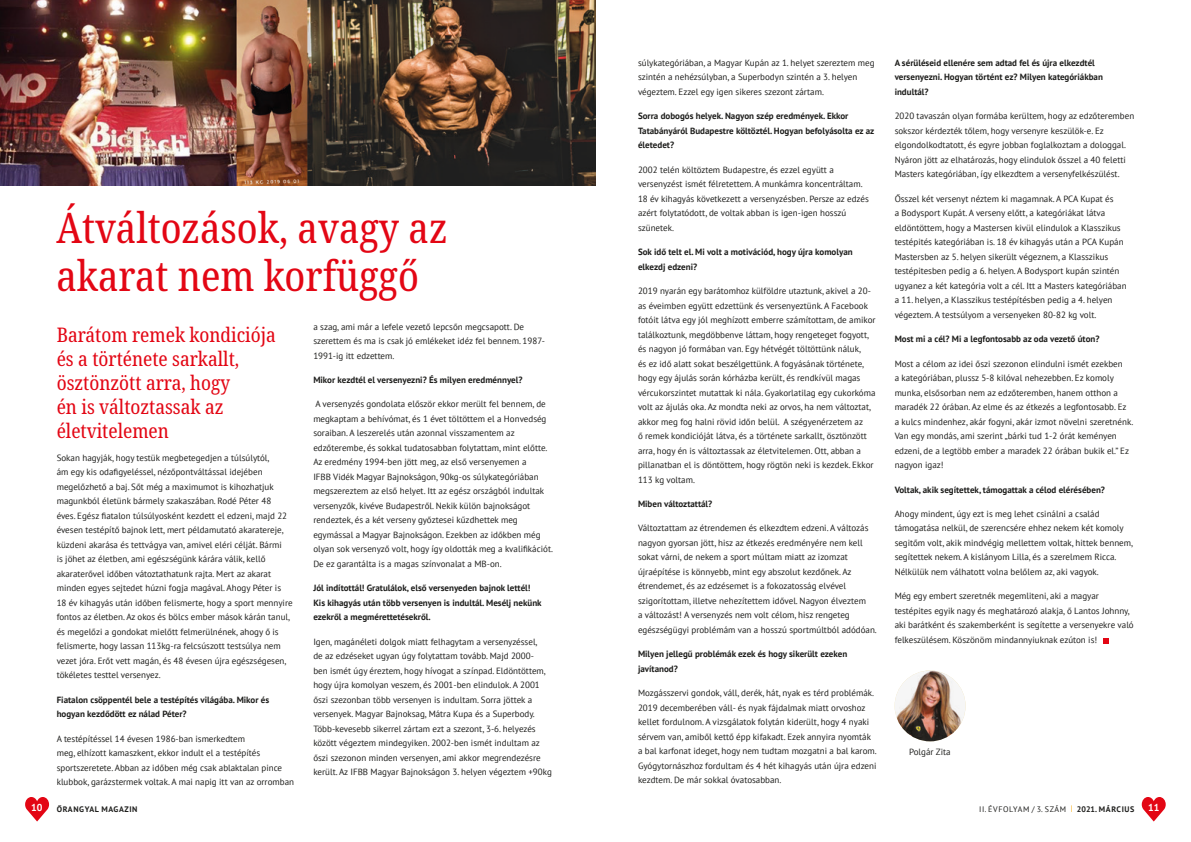
<style>
.page{position:relative;width:1191px;height:842px;background:#fff}
.page>*{position:absolute;margin:0;border:0;box-sizing:border-box;transform-origin:0 0}
.Cim_1__piros{font:condensed 42px/48px "Noto Serif";color:#e30614}
.cim_4__piros{font:condensed 20px/24px "Noto Serif";color:#e30614}
.t1{font:700 10px "PT Sans";color:#fff}
.Egyszeru_-_nincs_elv{font:9px/14.5px "PT Sans";color:#1d1d1b}
.Egyszeru_-_nincs_elv-2{font:700 9px/14.5px "PT Sans";color:#1d1d1b}
.t2{font:8px "PT Sans";letter-spacing:.08em;color:#1d1d1b}
.t3{font:700 8px "PT Sans";letter-spacing:.08em;color:#1d1d1b}
.s1{color:#f7a600}
.s2{font-weight:700}
</style>
<div class="page">
<svg style="left:1141px;top:797px;width:24px;height:24px"></svg>
<svg style="left:25px;top:797px;width:24px;height:24px"></svg>
<svg style="left:1103px;top:638px;width:6px;height:5px"></svg>
<img style="left:0;top:0;width:595px;height:186px">
<img style="left:894px;top:670px;width:71px;height:71px;border-radius:35px">
<p class="Cim_1__piros" style="left:56px;top:205px;width:392px">Átváltozások, avagy az akarat nem korfüggő</p>
<p class="cim_4__piros" style="left:57px;top:323px;width:221px">Barátom remek kondiciója és a története sarkallt, ösztönzött arra, hogy<br>én is változtassak az életvitelemen</p>
<p class="Egyszeru_-_nincs_elv" style="left:57px;top:450px;width:237px">Sokan hagyják, hogy testük megbetegedjen a túlsúlytól,<br>ám egy kis odafigyeléssel, nézőpontváltással idejében megelőzhető a baj. Sőt még a maximumot is kihozhatjuk magunkból életünk bármely szakaszában. Rodé Péter 48<br>éves. Egész fiatalon túlsúlyosként kezdett el edzeni, majd 22 évesen testépítő bajnok lett, mert példamutató akaratereje, küzdeni akarása és tettvágya van, amivel eléri célját. Bármi<br>is jöhet az életben, ami egészségünk kárára válik, kellő akaraterővel időben vátoztathatunk rajta. Mert az akarat minden egyes sejtedet húzni fogja magával. Ahogy Péter is 18 év kihagyás után időben felismerte, hogy a sport mennyire fontos az életben. Az okos és bölcs ember mások kárán tanul, és megelőzi a gondokat mielőtt felmerülnének, ahogy ő is felismerte, hogy lassan 113kg-ra felcsúszott testsúlya nem vezet jóra. Erőt vett magán, és 48 évesen újra egészségesen, tökéletes testtel versenyez.</p>
<p class="Egyszeru_-_nincs_elv-2" style="left:57px;top:692px;width:214px">Fiatalon csöppentél bele a testépítés világába. Mikor és hogyan kezdődött ez nálad Péter?</p>
<p class="Egyszeru_-_nincs_elv" style="left:57px;top:731px;width:239px">A testépítéssel 14 évesen 1986-ban ismerkedtem<br>meg, elhízott kamaszkent, ekkor indult el a testépítés sportszeretete. Abban az időben még csak ablaktalan pince klubbok, garázstermek voltak. A mai napig itt van az orromban</p>
<p class="Egyszeru_-_nincs_elv" style="left:313px;top:319px;width:233px">a szag, ami már a lefele vezető lepcsőn megcsapott. De szerettem és ma is csak jó emlékeket idéz fel bennem. 1987-<br>1991-ig itt edzettem.</p>
<p class="Egyszeru_-_nincs_elv-2" style="left:313px;top:372px;width:211px">Mikor kezdtél el versenyezni? És milyen eredménnyel?</p>
<p class="Egyszeru_-_nincs_elv" style="left:313px;top:397px;width:241px">A versenyzés gondolata először ekkor merült fel bennem, de megkaptam a behívómat, és 1 évet töltöttem el a Honvedség soraiban. A leszerelés után azonnal visszamentem az edzőterembe, és sokkal tudatosabban folytattam, mint előtte.<br>Az eredmény 1994-ben jött meg, az első versenyemen a<br>IFBB Vidék Magyar Bajnokságon, 90kg-os súlykategóriában megszereztem az első helyet. Itt az egész országból indultak versenyzők, kivéve Budapestről. Nekik külön bajnokságot rendeztek, és a két verseny győztesei kűzdhettek meg egymással a Magyar Bajnokságon. Ezekben az időkben még olyan sok versenyző volt, hogy így oldották meg a kvalifikációt.<br>De ez garantálta is a magas színvonalat a MB-on.</p>
<p class="Egyszeru_-_nincs_elv-2" style="left:313px;top:581px;width:230px">Jól indítottál! Gratulálok, első versenyeden bajnok lettél!<br>Kis kihagyás után több versenyen is indultál. Mesélj nekünk ezekről a megmérettetésekről.</p>
<p class="Egyszeru_-_nincs_elv" style="left:313px;top:634px;width:240px">Igen, magánéleti dolgok miatt felhagytam a versenyzéssel,<br>de az edzéseket ugyan úgy folytattam tovább. Majd 2000-<br>ben ismét úgy éreztem, hogy hívogat a színpad. Eldöntöttem, hogy újra komolyan veszem, és 2001-ben elindulok. A 2001 őszi szezonban több versenyen is indultam. Sorra jöttek a versenyek. Magyar Bajnoksag, Mátra Kupa és a Superbody.<br>Több-kevesebb sikerrel zártam ezt a szezont, 3-6. helyezés között végeztem mindegyiken. 2002-ben ismét indultam az őszi szezonon minden versenyen, ami akkor megrendezésre került. Az IFBB Magyar Bajnokságon 3. helyen végeztem +90kg</p>
<p class="Egyszeru_-_nincs_elv" style="left:638px;top:55px;width:238px">súlykategóriában, a Magyar Kupán az 1. helyet szereztem meg szintén a nehézsúlyban, a Superbodyn szintén a 3. helyen végeztem. Ezzel egy igen sikeres szezont zártam.</p>
<p class="Egyszeru_-_nincs_elv-2" style="left:638px;top:109px;width:238px">Sorra dobogós helyek. Nagyon szép eredmények. Ekkor<br>Tatabányáról Budapestre költöztél. Hogyan befolyásolta ez az életedet?</p>
<p class="Egyszeru_-_nincs_elv" style="left:638px;top:162px;width:232px">2002 telén költöztem Budapestre, és ezzel együtt a versenyzést ismét félretettem. A munkámra koncentráltam.<br>18 év kihagyás következett a versenyzésben. Persze az edzés azért folytatódott, de voltak abban is igen-igen hosszú szünetek.</p>
<p class="Egyszeru_-_nincs_elv-2" style="left:638px;top:245px;width:216px">Sok idő telt el. Mi volt a motivációd, hogy újra komolyan elkezdj edzeni?</p>
<p class="Egyszeru_-_nincs_elv" style="left:638px;top:283px;width:239px">2019 nyarán egy barátomhoz külföldre utaztunk, akivel a 20- as éveimben együtt edzettünk és versenyeztünk. A Facebook fotóit látva egy jól meghízott emberre számítottam, de amikor találkoztunk, megdöbbenve láttam, hogy rengeteget fogyott, és nagyon jó formában van. Egy hétvégét töltöttünk náluk,<br>és ez idő alatt sokat beszélgettünk. A fogyásának története, hogy egy ájulás során kórházba került, és rendkívül magas vércukorszintet mutattak ki nála. Gyakorlatilag egy cukorkóma volt az ájulás oka. Az mondta neki az orvos, ha nem változtat, akkor meg fog halni rövid időn belül. A szégyenérzetem az<br>ő remek kondicióját látva, és a története sarkallt, ösztönzött arra, hogy én is változtassak az életvitelemen. Ott, abban a pillanatban el is döntöttem, hogy rögtön neki is kezdek. Ekkor 113 kg voltam.</p>
<p class="Egyszeru_-_nincs_elv-2" style="left:638px;top:496px;width:76px">Miben változtattál?</p>
<p class="Egyszeru_-_nincs_elv" style="left:638px;top:521px;width:240px">Változtattam az étrendemen és elkezdtem edzeni. A változás nagyon gyorsan jött, hisz az étkezés eredményére nem kell sokat várni, de nekem a sport múltam miatt az izomzat újraépítése is könnyebb, mint egy abszolut kezdőnek. Az étrendemet, és az edzésemet is a fokozatosság elvével szigorítottam, illetve nehezítettem idővel. Nagyon élveztem<br>a változást! A versenyzés nem volt célom, hisz rengeteg egészségügyi problémám van a hosszú sportmúltból adódóan.</p>
<p class="Egyszeru_-_nincs_elv-2" style="left:638px;top:647px;width:211px">Milyen jellegű problémák ezek és hogy sikerült ezeken javítanod?</p>
<p class="Egyszeru_-_nincs_elv" style="left:638px;top:686px;width:240px">Mozgásszervi gondok, váll, derék, hát, nyak es térd problémák.<br>2019 decemberében váll- és nyak fájdalmak miatt orvoshoz kellet fordulnom. A vizsgálatok folytán kiderült, hogy 4 nyaki sérvem van, amiből kettő épp kifakadt. Ezek annyira nyomták a bal karfonat ideget, hogy nem tudtam mozgatni a bal karom.<br>Gyógytornászhoz fordultam és 4 hét kihagyás után újra edzeni kezdtem. De már sokkal óvatosabban.</p>
<p class="Egyszeru_-_nincs_elv-2" style="left:894px;top:55px;width:210px">A sérüléseid ellenére sem adtad fel és újra elkezdtél versenyezni. Hogyan történt ez? Milyen kategóriákban indultál?</p>
<p class="Egyszeru_-_nincs_elv" style="left:894px;top:109px;width:241px">2020 tavaszán olyan formába kerültem, hogy az edzőteremben sokszor kérdezték tőlem, hogy versenyre keszülök-e. Ez elgondolkodtatott, és egyre jobban foglalkoztam a dologgal.<br>Nyáron jött az elhatározás, hogy elindulok ősszel a 40 feletti Masters kategóriában, így elkezdtem a versenyfelkészülést.</p>
<p class="Egyszeru_-_nincs_elv" style="left:894px;top:191px;width:233px">Ősszel két versenyt néztem ki magamnak. A PCA Kupat és<br>a Bodysport Kupát. A verseny előtt, a kategóriákat látva eldöntöttem, hogy a Mastersen kivül elindulok a Klasszikus testépités kategóriában is. 18 év kihagyás után a PCA Kupán Mastersben az 5. helyen sikerült végeznem, a Klasszikus testépitesben pedig a 6. helyen. A Bodysport kupán szintén ugyanez a két kategória volt a cél. Itt a Masters kategóriában a 11. helyen, a Klasszikus testépítésben pedig a 4. helyen végeztem. A testsúlyom a versenyeken 80-82 kg volt.</p>
<p class="Egyszeru_-_nincs_elv-2" style="left:894px;top:332px;width:206px">Most mi a cél? Mi a legfontosabb az oda vezető úton?</p>
<p class="Egyszeru_-_nincs_elv" style="left:894px;top:356px;width:240px">Most a célom az idei őszi szezonon elindulni ismét ezekben<br>a kategóriában, plussz 5-8 kilóval nehezebben. Ez komoly munka, elsősorban nem az edzőteremben, hanem otthon a maradék 22 órában. Az elme és az étkezés a legfontosabb. Ez<br>a kulcs mindenhez, akár fogyni, akár izmot növelni szeretnénk.<br>Van egy mondás, ami szerint „bárki tud 1-2 órát keményen edzeni, de a legtöbb ember a maradek 22 órában bukik el.” Ez nagyon igaz!</p>
<p class="Egyszeru_-_nincs_elv-2" style="left:894px;top:482px;width:212px">Voltak, akik segítettek, támogattak a célod elérésében?</p>
<p class="Egyszeru_-_nincs_elv" style="left:894px;top:506px;width:240px">Ahogy mindent, úgy ezt is meg lehet csinálni a család támogatása nelkül, de szerencsére ehhez nekem két komoly segitőm volt, akik mindvégig mellettem voltak, hittek bennem, segítettek nekem. A kislányom Lilla, és a szerelmem Ricca.<br>Nélkülük nem válhatott volna belőlem az, aki vagyok.</p>
<p class="Egyszeru_-_nincs_elv" style="left:894px;top:589px;width:241px">Még egy embert szeretnék megemliteni, aki a magyar testépites egyik nagy és meghatározó alakja, ő Lantos Johnny, aki barátként és szakemberként is segítette a versenyekre való felkeszülésem. Köszönöm mindannyiuknak ezúton is!</p>
<p class="Egyszeru_-_nincs_elv" style="left:909px;top:744px;width:43px">Polgár Zita</p>
<p class="t1" style="left:31px;top:801px;width:13px">10</p>
<p class="t3" style="left:57px;top:804px;width:82px">ŐRANGYAL MAGAZIN</p>
<p class="t2" style="left:979px;top:804px;width:157px">II. ÉVFOLYAM / 3. SZÁM <span class="s1">|</span> <span class="s2">2021. MÁRCIUS</span></p>
<p class="t1" style="left:1148px;top:801px;width:13px">11</p>
</div>
